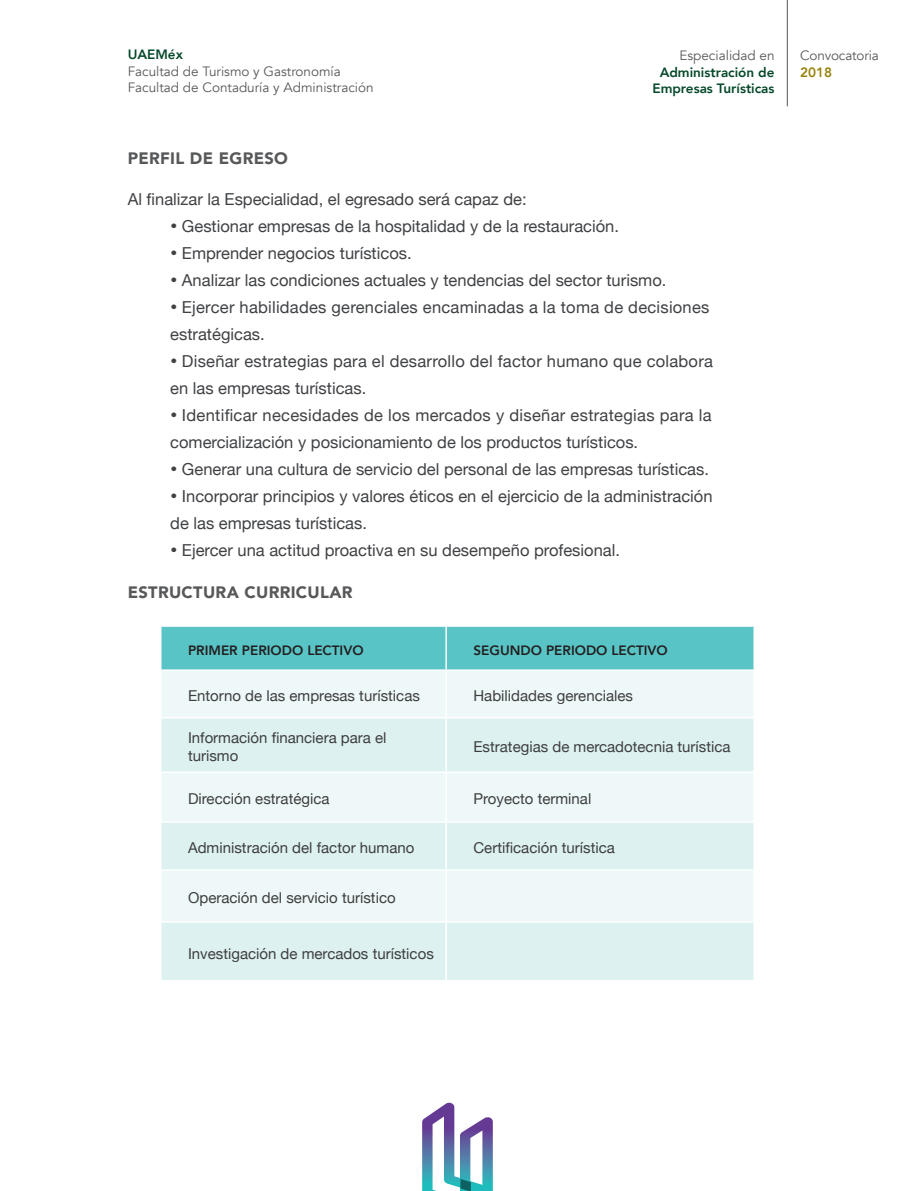
<style>
.page{position:relative;width:915px;height:1191px;background:#fff}
.page>*{position:absolute;margin:0;border:0;box-sizing:border-box;transform-origin:0 0}
.t1{font:16.5px/27px "Helvetica Neue";color:#3f4144}
.t2{font:900 16.5px "Avenir";letter-spacing:.02em;color:#57585a}
.t3{font:15px/18px "Helvetica Neue";color:#3e3e3f}
.t4{font:13.5px/16.5px "Avenir";color:#57585a}
.t5{font:800 13.5px "Avenir";color:#231f20}
.t6{font:800 13.5px/16.5px "Avenir";color:#06492b;text-align:center}
.t7{font:800 13.5px "Avenir";color:#98820c}
</style>
<div class="page">
<hr style="left:786px;top:0;width:1px;height:106px;background:#515455">
<svg style="left:422px;top:1102px;width:70px;height:89px"></svg>
<div style="left:161px;top:627px;width:592px;height:42px;background:#59c4c6"></div>
<div style="left:162px;top:671px;width:591px;height:46px;background:#eef8f8"></div>
<svg style="left:161px;top:718px;width:592px;height:262px;background:#e3f3f3"></svg>
<hr style="left:445px;top:627px;width:2px;height:42px;background:#fff">
<hr style="left:445px;top:671px;width:2px;height:46px;background:#fff">
<hr style="left:445px;top:718px;width:2px;height:53px;background:#fff">
<hr style="left:445px;top:773px;width:2px;height:48px;background:#fff">
<hr style="left:445px;top:822px;width:2px;height:47px;background:#fff">
<hr style="left:445px;top:871px;width:2px;height:50px;background:#fff">
<hr style="left:445px;top:922px;width:2px;height:58px;background:#fff">
<hr style="left:160px;top:771px;width:286px;height:2px;background:#fff">
<hr style="left:446px;top:771px;width:308px;height:2px;background:#fff">
<hr style="left:160px;top:821px;width:286px;height:1px;background:#fff">
<hr style="left:446px;top:821px;width:308px;height:1px;background:#fff">
<hr style="left:160px;top:869px;width:286px;height:2px;background:#fff">
<hr style="left:446px;top:869px;width:308px;height:2px;background:#fff">
<hr style="left:160px;top:921px;width:286px;height:1px;background:#fff">
<hr style="left:446px;top:921px;width:308px;height:1px;background:#fff">
<p class="t6" style="left:128px;top:46px;width:57px">UAEMéx</p>
<p class="t4" style="left:128px;top:63px;width:247px">Facultad de Turismo y Gastronomía<br>Facultad de Contaduría y Administración</p>
<p class="t4" style="left:679px;top:48px;width:97px">Especialidad en</p>
<p class="t6" style="left:652px;top:64px;width:124px">Administración de<br>Empresas Turísticas</p>
<p class="t2" style="left:128px;top:144px;width:162px">PERFIL DE EGRESO</p>
<p class="t1" style="left:128px;top:185px;width:400px">Al finalizar la Especialidad, el egresado será capaz de:</p>
<p class="t1" style="left:170px;top:212px;width:450px">• Gestionar empresas de la hospitalidad y de la restauración.</p>
<p class="t1" style="left:170px;top:239px;width:243px">• Emprender negocios turísticos.</p>
<p class="t1" style="left:170px;top:266px;width:497px">• Analizar las condiciones actuales y tendencias del sector turismo.</p>
<p class="t1" style="left:170px;top:293px;width:540px">• Ejercer habilidades gerenciales encaminadas a la toma de decisiones estratégicas.</p>
<p class="t1" style="left:170px;top:346px;width:544px">• Diseñar estrategias para el desarrollo del factor humano que colabora en las empresas turísticas.</p>
<p class="t1" style="left:170px;top:400px;width:543px">• Identificar necesidades de los mercados y diseñar estrategias para la comercialización y posicionamiento de los productos turísticos.</p>
<p class="t1" style="left:170px;top:454px;width:540px">• Generar una cultura de servicio del personal de las empresas turísticas.</p>
<p class="t1" style="left:170px;top:481px;width:543px">• Incorporar principios y valores éticos en el ejercicio de la administración de las empresas turísticas.</p>
<p class="t1" style="left:170px;top:535px;width:451px">• Ejercer una actitud proactiva en su desempeño profesional.</p>
<p class="t2" style="left:128px;top:578px;width:226px">ESTRUCTURA CURRICULAR</p>
<p class="t5" style="left:188px;top:639px;width:177px">PRIMER PERIODO LECTIVO</p>
<p class="t5" style="left:473px;top:639px;width:196px">SEGUNDO PERIODO LECTIVO</p>
<p class="t3" style="left:188px;top:685px;width:233px">Entorno de las empresas turísticas</p>
<p class="t3" style="left:473px;top:685px;width:161px">Habilidades gerenciales</p>
<p class="t3" style="left:188px;top:727px;width:200px">Información financiera para el turismo</p>
<p class="t3" style="left:473px;top:736px;width:258px">Estrategias de mercadotecnia turística</p>
<p class="t3" style="left:188px;top:789px;width:143px">Dirección estratégica</p>
<p class="t3" style="left:473px;top:789px;width:119px">Proyecto terminal</p>
<p class="t3" style="left:188px;top:837px;width:228px">Administración del factor humano</p>
<p class="t3" style="left:473px;top:837px;width:143px">Certificación turística</p>
<p class="t3" style="left:188px;top:887px;width:209px">Operación del servicio turístico</p>
<p class="t3" style="left:188px;top:943px;width:247px">Investigación de mercados turísticos</p>
<p class="t4" style="left:799px;top:48px;width:80px">Convocatoria</p>
<p class="t7" style="left:799px;top:62px;width:33px">2018</p>
</div>
